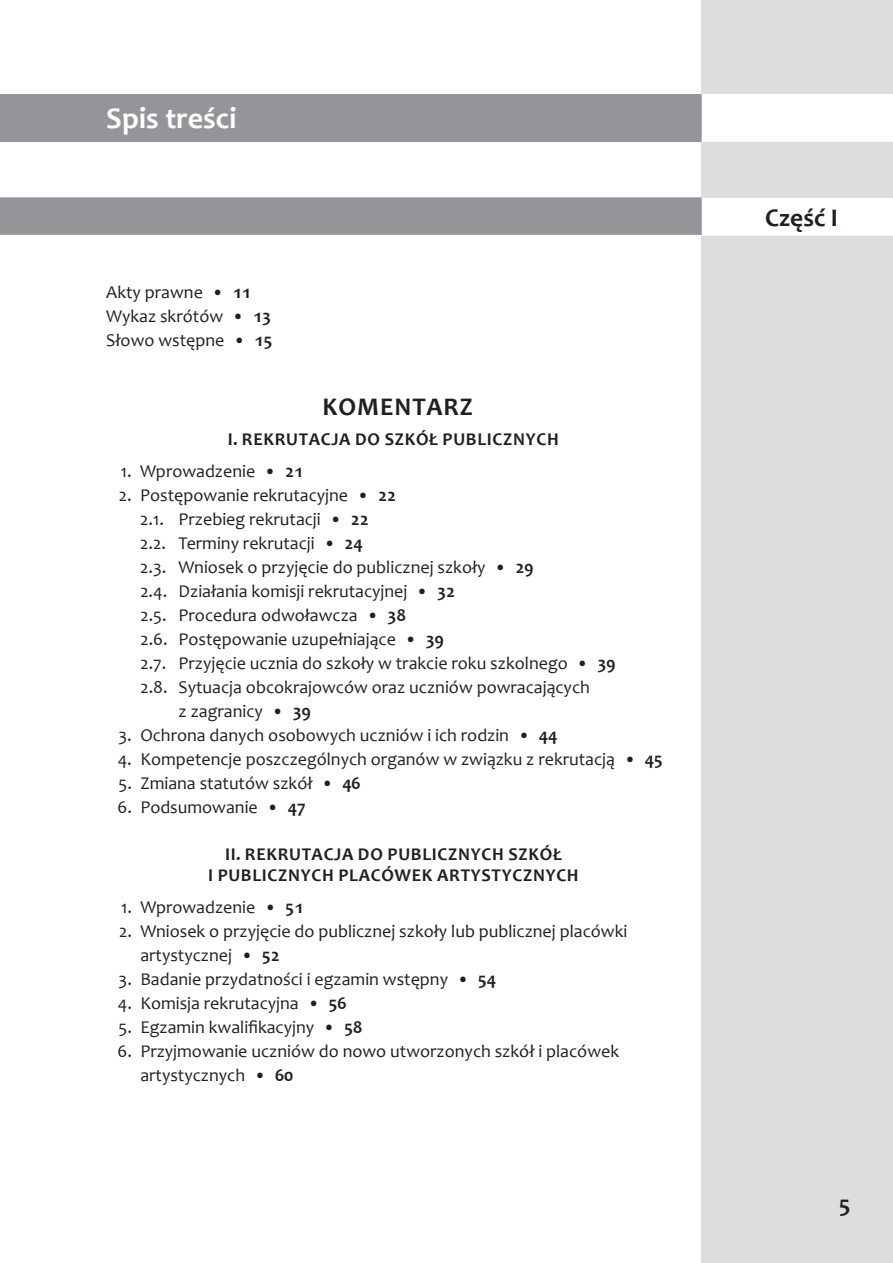
<style>
.page{position:relative;width:893px;height:1263px;background:#fff}
.page>*{position:absolute;margin:0;border:0;box-sizing:border-box;transform-origin:0 0}
.t1{font:700 30px "Candara";color:#fff}
.t2{font:700 25.5px "Candara";letter-spacing:.04em;color:#231f20}
.t3{font:700 24px "Candara";color:#231f20}
.t4{font:18px/24px "Candara";color:#231f20}
.t5{font:700 18px/21px "Candara";letter-spacing:.04em;color:#231f20;text-align:center}
.s1{font-weight:700}
</style>
<div class="page">
<div style="left:702px;top:0;width:191px;height:1263px;background:#dcdddf"></div>
<div style="left:702px;top:94px;width:191px;height:48px;background:#fff"></div>
<div style="left:0;top:94px;width:702px;height:48px;background:#939598"></div>
<div style="left:702px;top:198px;width:191px;height:38px;background:#fff"></div>
<div style="left:0;top:197px;width:702px;height:38px;background:#939598"></div>
<h1 class="t1" style="left:106px;top:99px;width:132px">Spis treści</h1>
<p class="t4" style="left:106px;top:280px;width:168px">Akty prawne • <span class="s1">11<br></span>Wykaz skrótów • <span class="s1">13<br></span>Słowo wstępne • <span class="s1">15</span></p>
<h2 class="t2" style="left:322px;top:391px;width:152px">KOMENTARZ</h2>
<p class="t5" style="left:228px;top:428px;width:333px">I. REKRUTACJA DO SZKÓŁ PUBLICZNYCH</p>
<p class="t4" style="left:121px;top:459px;width:184px">1. Wprowadzenie • <span class="s1">21</span></p>
<p class="t4" style="left:119px;top:483px;width:279px">2. Postępowanie rekrutacyjne • <span class="s1">22</span></p>
<p class="t4" style="left:140px;top:507px;width:230px">2.1. Przebieg rekrutacji • <span class="s1">22</span></p>
<p class="t4" style="left:140px;top:531px;width:224px">2.2. Terminy rekrutacji • <span class="s1">24</span></p>
<p class="t4" style="left:140px;top:555px;width:395px">2.3. Wniosek o przyjęcie do publicznej szkoły • <span class="s1">29</span></p>
<p class="t4" style="left:140px;top:579px;width:316px">2.4. Działania komisji rekrutacyjnej • <span class="s1">32</span></p>
<p class="t4" style="left:140px;top:603px;width:267px">2.5. Procedura odwoławcza • <span class="s1">38</span></p>
<p class="t4" style="left:140px;top:627px;width:305px">2.6. Postępowanie uzupełniające • <span class="s1">39</span></p>
<p class="t4" style="left:140px;top:651px;width:477px">2.7. Przyjęcie ucznia do szkoły w trakcie roku szkolnego • <span class="s1">39</span></p>
<p class="t4" style="left:140px;top:675px;width:451px">2.8. Sytuacja obcokrajowców oraz uczniów powracających</p>
<p class="t4" style="left:179px;top:699px;width:134px">z zagranicy • <span class="s1">39</span></p>
<p class="t4" style="left:119px;top:723px;width:440px">3. Ochrona danych osobowych uczniów i ich rodzin • <span class="s1">44</span></p>
<p class="t4" style="left:118px;top:747px;width:547px">4. Kompetencje poszczególnych organów w związku z rekrutacją • <span class="s1">45</span></p>
<p class="t4" style="left:118px;top:771px;width:244px">5. Zmiana statutów szkół • <span class="s1">46</span></p>
<p class="t4" style="left:117px;top:795px;width:190px">6. Podsumowanie • <span class="s1">47</span></p>
<p class="t5" style="left:208px;top:843px;width:372px">II. REKRUTACJA DO PUBLICZNYCH SZKÓŁ<br>I PUBLICZNYCH PLACÓWEK ARTYSTYCZNYCH</p>
<p class="t4" style="left:121px;top:895px;width:184px">1. Wprowadzenie • <span class="s1">51</span></p>
<p class="t4" style="left:140px;top:919px;width:488px;text-indent:-21px">2. Wniosek o przyjęcie do publicznej szkoły lub publicznej placówki artystycznej • <span class="s1">52</span></p>
<p class="t4" style="left:119px;top:967px;width:379px">3. Badanie przydatności i egzamin wstępny • <span class="s1">54</span></p>
<p class="t4" style="left:118px;top:991px;width:230px">4. Komisja rekrutacyjna • <span class="s1">56</span></p>
<p class="t4" style="left:118px;top:1015px;width:245px">5. Egzamin kwalifikacyjny • <span class="s1">58</span></p>
<p class="t4" style="left:140px;top:1039px;width:480px;text-indent:-23px">6. Przyjmowanie uczniów do nowo utworzonych szkół i placówek artystycznych • <span class="s1">60</span></p>
<h2 class="t2" style="left:765px;top:202px;width:74px">Część I</h2>
<h3 class="t3" style="left:839px;top:1188px;width:13px">5</h3>
</div>
